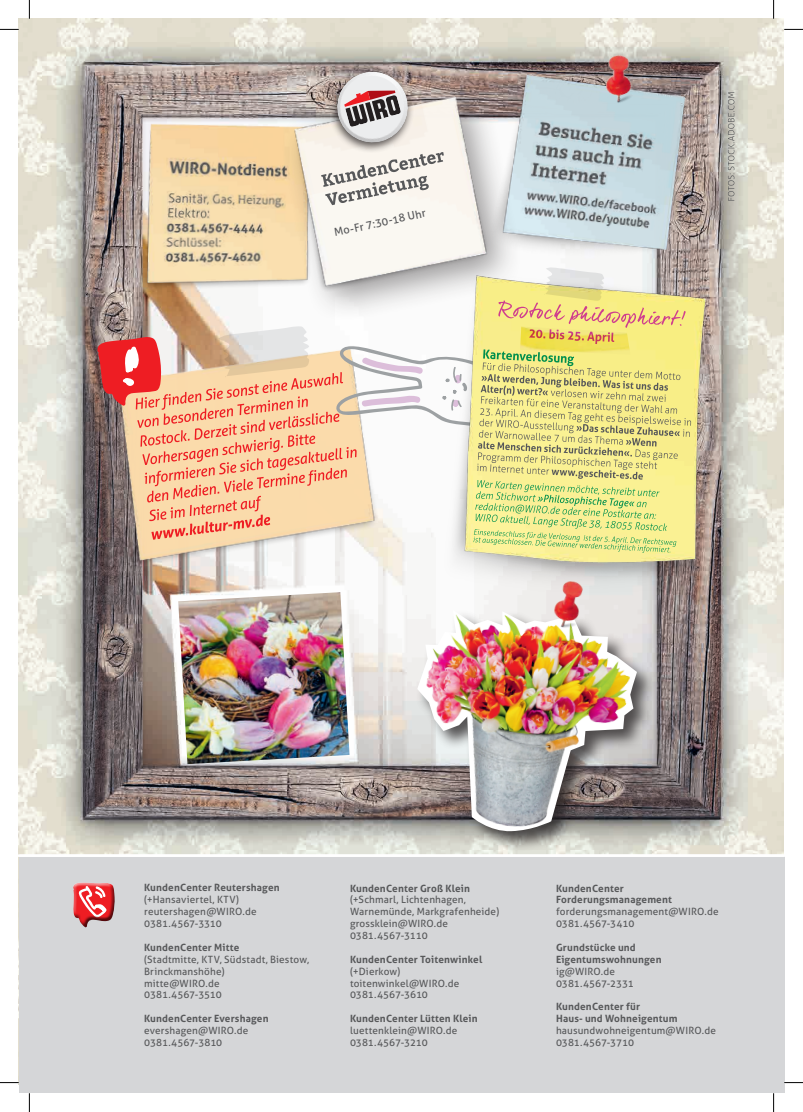
<style>
.page{position:relative;width:803px;height:1112px;background:#fff}
.page>*{position:absolute;margin:0;border:0;box-sizing:border-box;transform-origin:0 0}
.t1{font:11px "Aller";color:#57585a}
.t2{font:10px/11.9px "Aller";letter-spacing:.015em;color:#57585a}
.t3{font:700 10px/11.9px "Aller";letter-spacing:.015em;color:#57585a}
</style>
<div class="page">
<img style="left:19px;top:19px;width:765px;height:835px">
<img style="left:114px;top:99px;width:141px;height:167px">
<img style="left:86px;top:324px;width:316px;height:265px">
<img style="left:178px;top:592px;width:171px;height:172px">
<img style="left:467px;top:45px;width:243px;height:199px">
<img style="left:550px;top:22px;width:135px;height:115px">
<div style="left:19px;top:854px;width:765px;height:238px;background:#d5d6d8"></div>
<svg style="left:71px;top:881px;width:45px;height:47px;background:#dc7578"></svg>
<hr style="left:20px;top:854px;width:763px;height:2px;background:#fff">
<div style="left:280px;top:82px;width:243px;height:241px;background:#231f20;opacity:.45"></div>
<img style="left:255px;top:66px;width:258px;height:200px">
<svg style="left:321px;top:61px;width:123px;height:144px;background:#cac1bd"></svg>
<svg style="left:728px;top:92px;width:6px;height:108px"></svg>
<img style="left:392px;top:585px;width:268px;height:268px">
<img style="left:505px;top:596px;width:124px;height:55px">
<img style="left:415px;top:244px;width:313px;height:352px">
<img style="left:96px;top:266px;width:595px;height:286px">
<svg style="left:0;top:29px;width:19px;height:1px"></svg>
<svg style="left:784px;top:29px;width:19px;height:1px"></svg>
<svg style="left:0;top:1081px;width:19px;height:2px"></svg>
<svg style="left:784px;top:1081px;width:19px;height:2px"></svg>
<svg style="left:29px;top:0;width:1px;height:19px"></svg>
<svg style="left:29px;top:1092px;width:1px;height:19px"></svg>
<svg style="left:773px;top:0;width:1px;height:19px"></svg>
<svg style="left:773px;top:1092px;width:1px;height:19px"></svg>
<p class="t1" style="left:333px;top:225px;width:95px;rotate:-12deg">Mo-Fr 7:30-18 Uhr</p>
<p class="t3" style="left:144px;top:881px;width:137px">KundenCenter Reutershagen</p>
<p class="t2" style="left:144px;top:893px;width:114px">(+Hansaviertel, KTV) reutershagen@WIRO.de<br>0381.4567-3310</p>
<p class="t3" style="left:144px;top:941px;width:97px">KundenCenter Mitte</p>
<p class="t2" style="left:144px;top:953px;width:166px">(Stadtmitte, KTV, Südstadt, Biestow,<br>Brinckmanshöhe)<br>mitte@WIRO.de<br>0381.4567-3510</p>
<p class="t3" style="left:144px;top:1012px;width:126px">KundenCenter Evershagen</p>
<p class="t2" style="left:144px;top:1024px;width:106px">evershagen@WIRO.de<br>0381.4567-3810</p>
<p class="t3" style="left:350px;top:881px;width:121px">KundenCenter Groß Klein</p>
<p class="t2" style="left:350px;top:893px;width:151px">(+Schmarl, Lichtenhagen,<br>Warnemünde, Markgrafenheide) grossklein@WIRO.de<br>0381.4567-3110</p>
<p class="t3" style="left:350px;top:953px;width:134px">KundenCenter Toitenwinkel</p>
<p class="t2" style="left:350px;top:964px;width:111px">(+Dierkow) toitenwinkel@WIRO.de<br>0381.4567-3610</p>
<p class="t3" style="left:350px;top:1012px;width:129px">KundenCenter Lütten Klein</p>
<p class="t2" style="left:350px;top:1024px;width:109px">luettenklein@WIRO.de<br>0381.4567-3210</p>
<p class="t3" style="left:556px;top:881px;width:117px">KundenCenter<br>Forderungsmanagement</p>
<p class="t2" style="left:556px;top:905px;width:164px">forderungsmanagement@WIRO.de<br>0381.4567-3410</p>
<p class="t3" style="left:556px;top:941px;width:107px">Grundstücke und<br>Eigentumswohnungen</p>
<p class="t2" style="left:556px;top:964px;width:79px">ig@WIRO.de<br>0381.4567-2331</p>
<p class="t3" style="left:556px;top:1000px;width:123px">KundenCenter für<br>Haus- und Wohneigentum</p>
<p class="t2" style="left:556px;top:1024px;width:161px">hausundwohneigentum@WIRO.de<br>0381.4567-3710</p>
</div>
